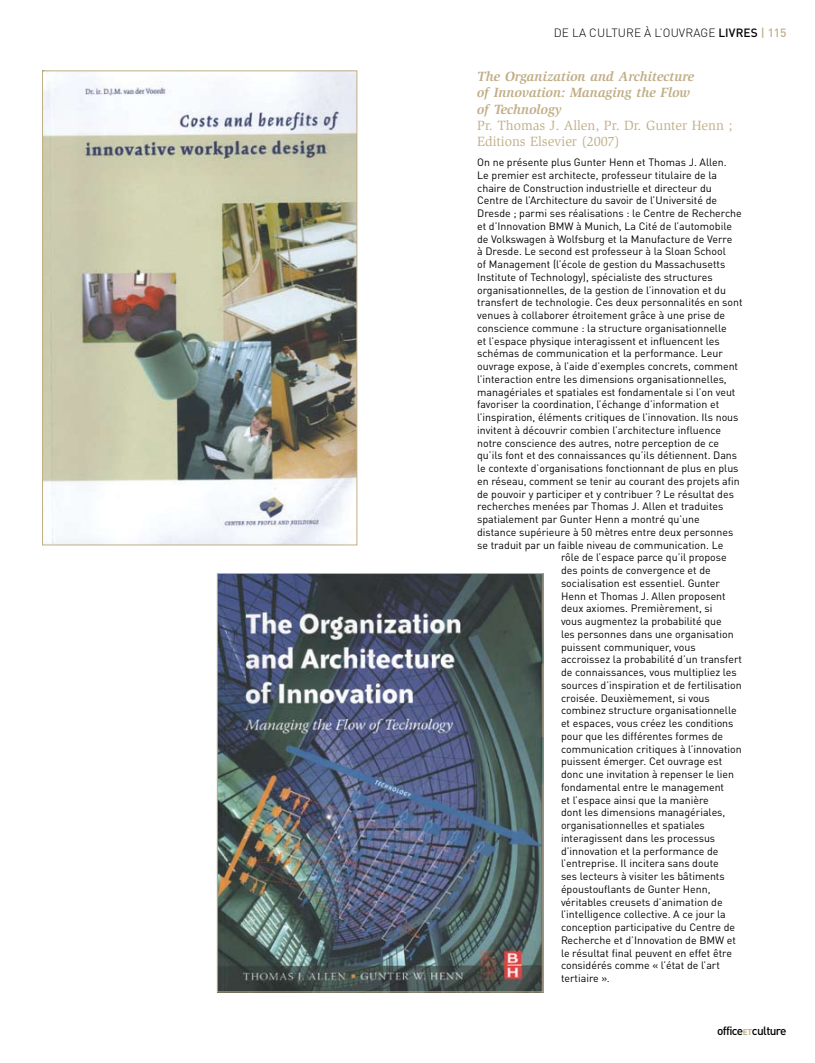
<style>
.page{position:relative;width:815px;height:1063px;background:#fff}
.page>*{position:absolute;margin:0;border:0;box-sizing:border-box;transform-origin:0 0}
.t1{font:italic 700 13.75px/16.2px "Slimbach";color:#c0ae86}
.t2{font:13.75px/16.2px "Slimbach";color:#c0ae86}
.t3{font:300 11.88px "DINOT";letter-spacing:.01em;color:#000}
.t4{font:500 11.88px "DINOT";letter-spacing:-.05em;color:#000}
.t5{font:500 11.88px "DINOT";color:#c0ae86}
.t6{font:10.62px "DINOT";color:#000}
.s1{font-weight:500}
.s2{font-weight:700;font-size:8.38px;color:#c0ae86}
</style>
<div class="page">
<img style="left:44px;top:73px;width:311px;height:470px">
<div style="left:42px;top:71px;width:315px;height:474px;border:1px solid #c0ae86"></div>
<img style="left:219px;top:575px;width:322px;height:415px">
<div style="left:217px;top:573px;width:326px;height:419px;border:1px solid #c0ae86"></div>
<p class="t3" style="left:554px;top:25px;width:172px">DE LA CULTURE À L’OUVRAGE <span class="s1">livres</span></p>
<p class="t5" style="left:761px;top:25px;width:27px">| 115</p>
<p class="t1" style="left:477px;top:68px;width:219px">The Organization and Architecture of Innovation: Managing the Flow of Technology</p>
<p class="t2" style="left:477px;top:117px;width:257px">Pr. Thomas J. Allen, Pr. Dr. Gunter Henn ;<br>Editions Elsevier (2007)</p>
<p class="t6" style="left:477px;top:156px;width:251px">On ne présente plus Gunter Henn et Thomas J. Allen.</p>
<p class="t6" style="left:477px;top:168px;width:242px">Le premier est architecte, professeur titulaire de la</p>
<p class="t6" style="left:477px;top:181px;width:236px">chaire de Construction industrielle et directeur du</p>
<p class="t6" style="left:477px;top:194px;width:241px">Centre de l’Architecture du savoir de l’Université de</p>
<p class="t6" style="left:477px;top:207px;width:266px">Dresde ; parmi ses réalisations : le Centre de Recherche</p>
<p class="t6" style="left:477px;top:219px;width:256px">et d’Innovation BMW à Munich, La Cité de l’automobile</p>
<p class="t6" style="left:477px;top:232px;width:257px">de Volkswagen à Wolfsburg et la Manufacture de Verre</p>
<p class="t6" style="left:477px;top:245px;width:250px">à Dresde. Le second est professeur à la Sloan School</p>
<p class="t6" style="left:477px;top:258px;width:250px">of Management (l’école de gestion du Massachusetts</p>
<p class="t6" style="left:477px;top:270px;width:237px">Institute of Technology), spécialiste des structures</p>
<p class="t6" style="left:477px;top:283px;width:250px">organisationnelles, de la gestion de l’innovation et du</p>
<p class="t6" style="left:477px;top:296px;width:267px">transfert de technologie. Ces deux personnalités en sont</p>
<p class="t6" style="left:477px;top:309px;width:250px">venues à collaborer étroitement grâce à une prise de</p>
<p class="t6" style="left:477px;top:321px;width:251px">conscience commune : la structure organisationnelle</p>
<p class="t6" style="left:477px;top:334px;width:244px">et l’espace physique interagissent et influencent les</p>
<p class="t6" style="left:477px;top:347px;width:247px">schémas de communication et la performance. Leur</p>
<p class="t6" style="left:477px;top:360px;width:262px">ouvrage expose, à l’aide d’exemples concrets, comment</p>
<p class="t6" style="left:477px;top:372px;width:251px">l’interaction entre les dimensions organisationnelles,</p>
<p class="t6" style="left:477px;top:385px;width:260px">managériales et spatiales est fondamentale si l’on veut</p>
<p class="t6" style="left:477px;top:398px;width:244px">favoriser la coordination, l’échange d’information et</p>
<p class="t6" style="left:477px;top:411px;width:263px">l’inspiration, éléments critiques de l’innovation. Ils nous</p>
<p class="t6" style="left:477px;top:423px;width:245px">invitent à découvrir combien l’architecture influence</p>
<p class="t6" style="left:477px;top:436px;width:244px">notre conscience des autres, notre perception de ce</p>
<p class="t6" style="left:477px;top:449px;width:261px">qu’ils font et des connaissances qu’ils détiennent. Dans</p>
<p class="t6" style="left:477px;top:462px;width:263px">le contexte d’organisations fonctionnant de plus en plus</p>
<p class="t6" style="left:477px;top:474px;width:264px">en réseau, comment se tenir au courant des projets afin</p>
<p class="t6" style="left:477px;top:487px;width:258px">de pouvoir y participer et y contribuer ? Le résultat des</p>
<p class="t6" style="left:477px;top:500px;width:248px">recherches menées par Thomas J. Allen et traduites</p>
<p class="t6" style="left:477px;top:513px;width:224px">spatialement par Gunter Henn a montré qu’une</p>
<p class="t6" style="left:477px;top:525px;width:258px">distance supérieure à 50 mètres entre deux personnes</p>
<p class="t6" style="left:477px;top:538px;width:248px">se traduit par un faible niveau de communication. Le</p>
<p class="t6" style="left:561px;top:551px;width:167px">rôle de l’espace parce qu’il propose</p>
<p class="t6" style="left:561px;top:564px;width:151px">des points de convergence et de</p>
<p class="t6" style="left:561px;top:576px;width:161px">socialisation est essentiel. Gunter</p>
<p class="t6" style="left:561px;top:589px;width:166px">Henn et Thomas J. Allen proposent</p>
<p class="t6" style="left:561px;top:602px;width:153px">deux axiomes. Premièrement, si</p>
<p class="t6" style="left:561px;top:615px;width:162px">vous augmentez la probabilité que</p>
<p class="t6" style="left:561px;top:627px;width:174px">les personnes dans une organisation</p>
<p class="t6" style="left:561px;top:640px;width:136px">puissent communiquer, vous</p>
<p class="t6" style="left:561px;top:653px;width:182px">accroissez la probabilité d’un transfert</p>
<p class="t6" style="left:561px;top:666px;width:177px">de connaissances, vous multipliez les</p>
<p class="t6" style="left:561px;top:678px;width:182px">sources d’inspiration et de fertilisation</p>
<p class="t6" style="left:561px;top:691px;width:150px">croisée. Deuxièmement, si vous</p>
<p class="t6" style="left:561px;top:704px;width:177px">combinez structure organisationnelle</p>
<p class="t6" style="left:561px;top:717px;width:174px">et espaces, vous créez les conditions</p>
<p class="t6" style="left:561px;top:729px;width:164px">pour que les différentes formes de</p>
<p class="t6" style="left:561px;top:742px;width:182px">communication critiques à l’innovation</p>
<p class="t6" style="left:561px;top:755px;width:163px">puissent émerger. Cet ouvrage est</p>
<p class="t6" style="left:561px;top:768px;width:175px">donc une invitation à repenser le lien</p>
<p class="t6" style="left:561px;top:780px;width:165px">fondamental entre le management</p>
<p class="t6" style="left:561px;top:793px;width:149px">et l’espace ainsi que la manière</p>
<p class="t6" style="left:561px;top:806px;width:166px">dont les dimensions managériales,</p>
<p class="t6" style="left:561px;top:819px;width:145px">organisationnelles et spatiales</p>
<p class="t6" style="left:561px;top:831px;width:156px">interagissent dans les processus</p>
<p class="t6" style="left:561px;top:844px;width:159px">d’innovation et la performance de</p>
<p class="t6" style="left:561px;top:857px;width:159px">l’entreprise. Il incitera sans doute</p>
<p class="t6" style="left:561px;top:870px;width:165px">ses lecteurs à visiter les bâtiments</p>
<p class="t6" style="left:561px;top:882px;width:151px">époustouflants de Gunter Henn,</p>
<p class="t6" style="left:561px;top:895px;width:163px">véritables creusets d’animation de</p>
<p class="t6" style="left:561px;top:908px;width:166px">l’intelligence collective. A ce jour la</p>
<p class="t6" style="left:561px;top:921px;width:176px">conception participative du Centre de</p>
<p class="t6" style="left:561px;top:933px;width:177px">Recherche et d’Innovation de BMW et</p>
<p class="t6" style="left:561px;top:946px;width:172px">le résultat final peuvent en effet être</p>
<p class="t6" style="left:561px;top:959px;width:160px">considérés comme « l’état de l’art</p>
<p class="t6" style="left:561px;top:972px;width:50px">tertiaire ».</p>
<p class="t4" style="left:717px;top:1023px;width:71px">office<span class="s2">et</span>culture</p>
</div>
